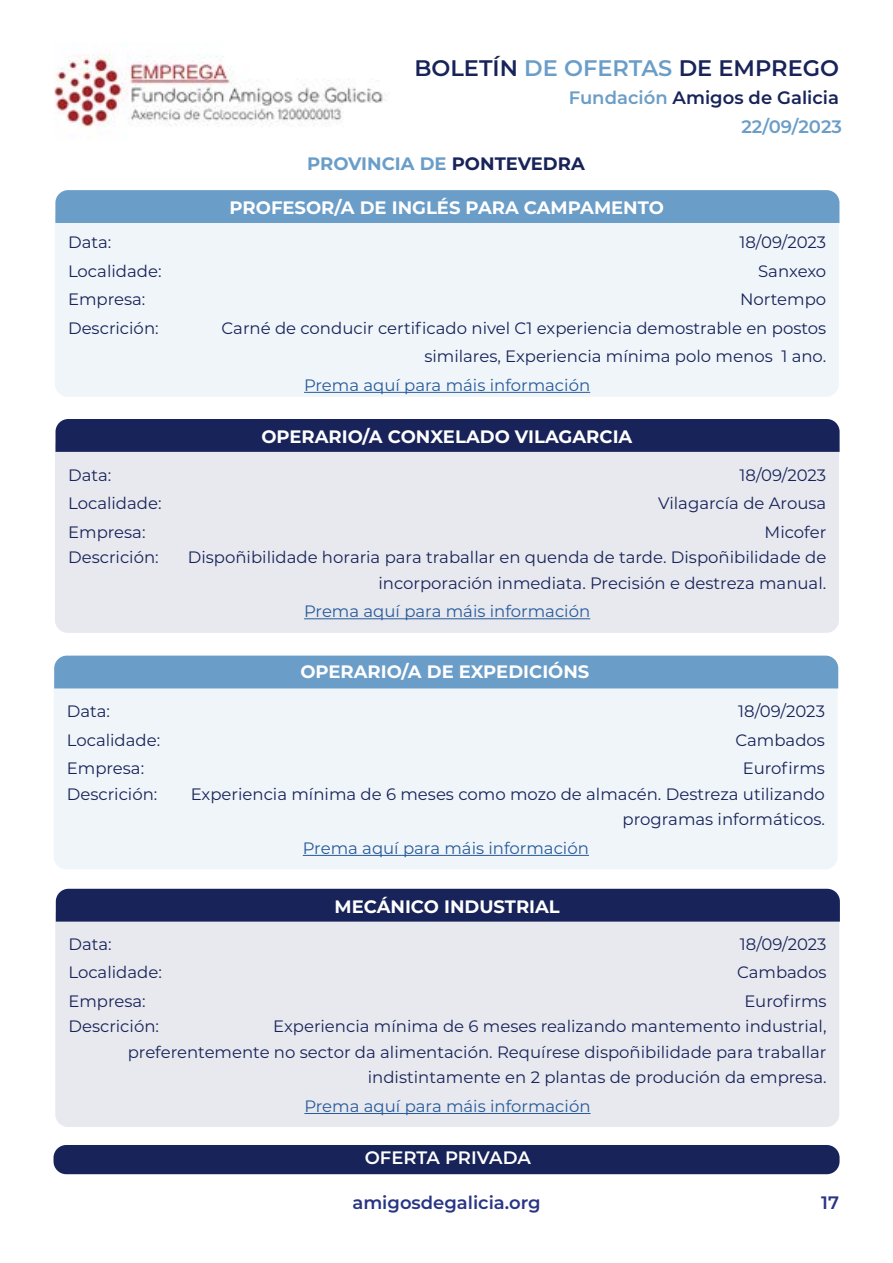
<style>
.page{position:relative;width:893px;height:1263px;background:#fff}
.page>*{position:absolute;margin:0;border:0;box-sizing:border-box;transform-origin:0 0}
.t1{font:600 22.5px "Montserrat";color:#172359}
.t2{font:700 18px "Montserrat";color:#fff}
.t3{font:600 18px/29.5px "Montserrat";color:#6a9dc8;text-align:right}
.t4{font:600 18px "Montserrat";color:#283583}
.t5{font:700 18px "Montserrat";color:#6a9dc8}
.t6{font:600 18px "Montserrat";letter-spacing:-.005em;color:#fff}
.t7{font:16.5px/25.5px "Montserrat";color:#172359;text-align:right}
.t8{font:16.5px "Montserrat";color:#275b9b}
.s1{color:#6a9dc8}
.s2{color:#172359}
</style>
<div class="page">
<img style="left:54px;top:54px;width:333px;height:83px">
<div style="left:54px;top:1145px;width:785px;height:29px;background:#172359;border-radius:13px"></div>
<div style="left:54px;top:688px;width:784px;height:181px;background:#f0f5f9"></div>
<div style="left:55px;top:443px;width:784px;height:190px;background:#e8e9ee"></div>
<div style="left:54px;top:656px;width:784px;height:32px;background:#6a9dc8"></div>
<div style="left:56px;top:419px;width:784px;height:33px;background:#172359"></div>
<hr style="left:303px;top:855px;width:286px;height:1px;background:#275b9b">
<hr style="left:304px;top:618px;width:286px;height:1px;background:#275b9b">
<div style="left:55px;top:223px;width:784px;height:174px;background:#f0f5f9"></div>
<div style="left:55px;top:190px;width:784px;height:33px;background:#6a9dc8"></div>
<hr style="left:304px;top:392px;width:286px;height:1px;background:#275b9b">
<div style="left:55px;top:913px;width:784px;height:214px;background:#e8e9ee"></div>
<div style="left:56px;top:889px;width:784px;height:33px;background:#172359"></div>
<hr style="left:304px;top:1113px;width:287px;height:1px;background:#275b9b">
<h1 class="t1" style="left:414px;top:52px;width:426px">BOLETÍN <span class="s1">DE OFERTAS</span> DE EMPREGO</h1>
<p class="t3" style="left:569px;top:82px;width:275px">Fundación <span class="s2">Amigos de Galicia<br></span>22/09/2023</p>
<p class="t5" style="left:307px;top:150px;width:279px">PROVINCIA DE <span class="s2">PONTEVEDRA</span></p>
<p class="t2" style="left:230px;top:195px;width:436px">PROFESOR/A DE INGLÉS PARA CAMPAMENTO</p>
<p class="t7" style="left:68px;top:229px;width:45px">Data:</p>
<p class="t7" style="left:739px;top:229px;width:88px">18/09/2023</p>
<p class="t7" style="left:68px;top:257px;width:95px">Localidade:</p>
<p class="t7" style="left:758px;top:257px;width:70px">Sanxexo</p>
<p class="t7" style="left:68px;top:286px;width:79px">Empresa:</p>
<p class="t7" style="left:740px;top:286px;width:88px">Nortempo</p>
<p class="t7" style="left:68px;top:314px;width:92px">Descrición:</p>
<p class="t7" style="left:222px;top:313px;width:606px;line-height:28.5px">Carné de conducir certificado nivel C1 experiencia demostrable en postos similares, Experiencia mínima polo menos 1 ano.</p>
<p class="t8" style="left:304px;top:373px;width:288px">Prema aquí para máis información</p>
<p class="t2" style="left:261px;top:423px;width:373px">OPERARIO/A CONXELADO VILAGARCIA</p>
<p class="t7" style="left:68px;top:461px;width:45px">Data:</p>
<p class="t7" style="left:740px;top:461px;width:88px">18/09/2023</p>
<p class="t7" style="left:68px;top:490px;width:95px">Localidade:</p>
<p class="t7" style="left:658px;top:490px;width:170px">Vilagarcía de Arousa</p>
<p class="t7" style="left:68px;top:518px;width:79px">Empresa:</p>
<p class="t7" style="left:765px;top:518px;width:63px">Micofer</p>
<p class="t7" style="left:68px;top:544px;width:92px">Descrición:</p>
<p class="t7" style="left:188px;top:544px;width:640px">Dispoñibilidade horaria para traballar en quenda de tarde. Dispoñibilidade de incorporación inmediata. Precisión e destreza manual.</p>
<p class="t8" style="left:304px;top:600px;width:288px">Prema aquí para máis información</p>
<p class="t2" style="left:300px;top:659px;width:291px">OPERARIO/A DE EXPEDICIÓNS</p>
<p class="t7" style="left:67px;top:698px;width:45px">Data:</p>
<p class="t7" style="left:738px;top:698px;width:88px">18/09/2023</p>
<p class="t7" style="left:67px;top:726px;width:95px">Localidade:</p>
<p class="t7" style="left:735px;top:726px;width:91px">Cambados</p>
<p class="t7" style="left:67px;top:755px;width:79px">Empresa:</p>
<p class="t7" style="left:743px;top:755px;width:84px">Eurofirms</p>
<p class="t7" style="left:67px;top:780px;width:92px">Descrición:</p>
<p class="t7" style="left:191px;top:780px;width:636px">Experiencia mínima de 6 meses como mozo de almacén. Destreza utilizando programas informáticos.</p>
<p class="t8" style="left:303px;top:836px;width:288px">Prema aquí para máis información</p>
<p class="t2" style="left:334px;top:893px;width:227px">MECÁNICO INDUSTRIAL</p>
<p class="t7" style="left:68px;top:931px;width:45px">Data:</p>
<p class="t7" style="left:740px;top:931px;width:88px">18/09/2023</p>
<p class="t7" style="left:68px;top:959px;width:95px">Localidade:</p>
<p class="t7" style="left:737px;top:959px;width:91px">Cambados</p>
<p class="t7" style="left:68px;top:988px;width:79px">Empresa:</p>
<p class="t7" style="left:744px;top:988px;width:84px">Eurofirms</p>
<p class="t7" style="left:68px;top:1013px;width:92px">Descrición:</p>
<p class="t7" style="left:128px;top:1013px;width:700px">Experiencia mínima de 6 meses realizando mantemento industrial, preferentemente no sector da alimentación. Requírese dispoñibilidade para traballar indistintamente en 2 plantas de produción da empresa.</p>
<p class="t8" style="left:304px;top:1094px;width:288px">Prema aquí para máis información</p>
<p class="t6" style="left:365px;top:1145px;width:168px">OFERTA PRIVADA</p>
<p class="t4" style="left:352px;top:1190px;width:190px">amigosdegalicia.org</p>
<p class="t4" style="left:821px;top:1190px;width:19px">17</p>
</div>
